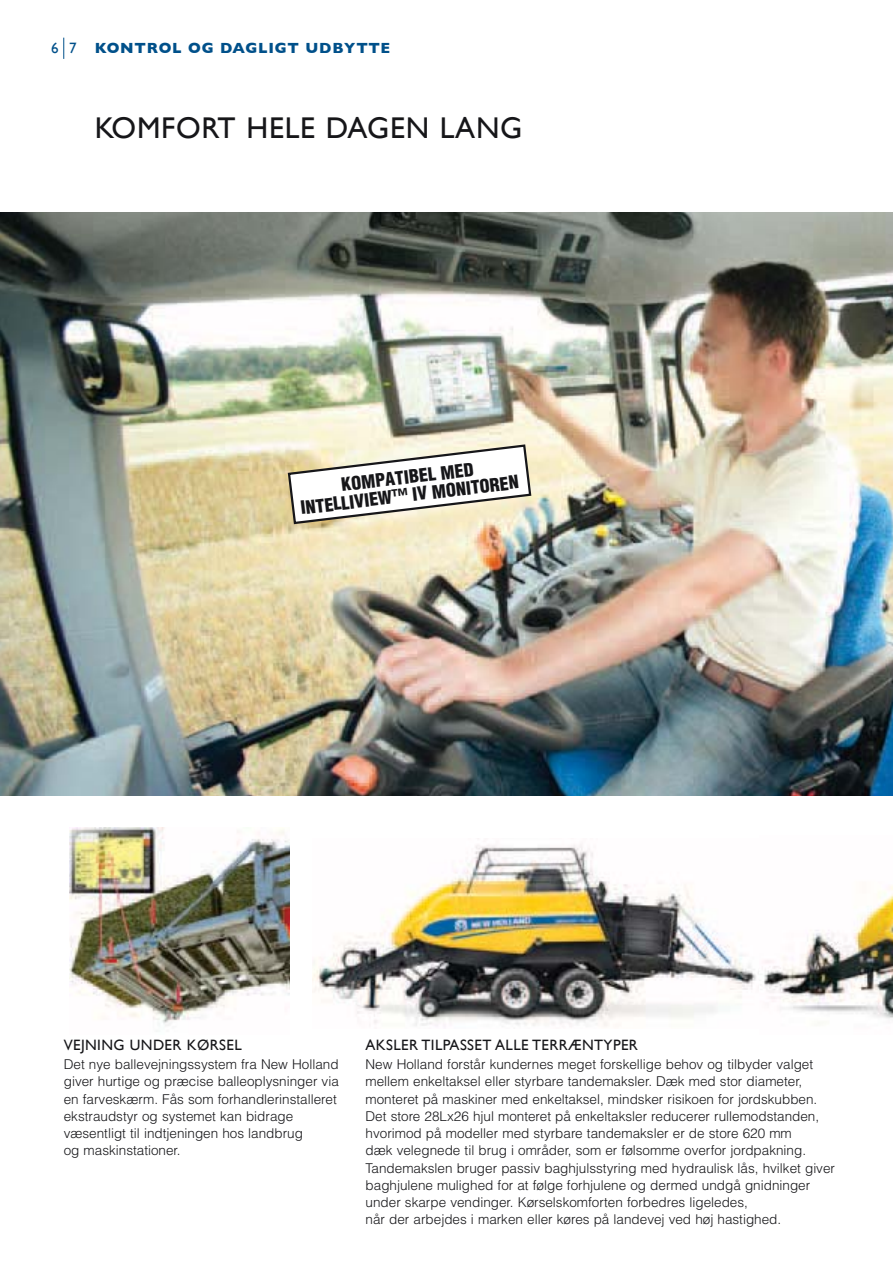
<style>
.page{position:relative;width:893px;height:1263px;background:#fff}
.page>*{position:absolute;margin:0;border:0;box-sizing:border-box;transform-origin:0 0}
.t1{font:30px "Gill Sans";letter-spacing:.025em;color:#161619}
.t2{font:900 condensed 18px/17.9px "Helvetica";color:#161619;text-align:center}
.t3{font:15px "Gill Sans";letter-spacing:.025em;color:#161619}
.t4{font:700 15px "Gill Sans";letter-spacing:.05em;color:#00508a}
.t5{font:15px "Gill Sans";color:#00508a}
.t6{font:300 13.5px/17.2px "Helvetica";color:#161619}
</style>
<div class="page">
<img style="left:0;top:213px;width:893px;height:582px">
<svg style="left:63px;top:38px;width:1px;height:21px"></svg>
<img style="left:69px;top:827px;width:220px;height:199px">
<img style="left:312px;top:844px;width:447px;height:183px">
<img style="left:760px;top:886px;width:133px;height:138px">
<svg style="left:286px;top:443px;width:247px;height:82px"></svg>
<p class="t5" style="left:51px;top:39px;width:27px">6 7</p>
<p class="t4" style="left:95px;top:39px;width:297px">KONTROL OG DAGLIGT UDBYTTE</p>
<h1 class="t1" style="left:95px;top:110px;width:429px">KOMFORT HELE DAGEN LANG</h1>
<h2 class="t2" style="left:298px;top:483px;width:221px;rotate:-7deg">KOMPATIBEL MED<br>INTELLIVIEW™ IV MONITOREN</h2>
<p class="t3" style="left:64px;top:1036px;width:179px">VEJNING UNDER KØRSEL</p>
<p class="t6" style="left:64px;top:1057px;width:277px">Det nye ballevejningssystem fra New Holland giver hurtige og præcise balleoplysninger via en farveskærm. Fås som forhandlerinstalleret ekstraudstyr og systemet kan bidrage væsentligt til indtjeningen hos landbrug<br>og maskinstationer.</p>
<p class="t3" style="left:366px;top:1036px;width:274px">AKSLER TILPASSET ALLE TERRÆNTYPER</p>
<p class="t6" style="left:366px;top:1057px;width:471px">New Holland forstår kundernes meget forskellige behov og tilbyder valget mellem enkeltaksel eller styrbare tandemaksler. Dæk med stor diameter, monteret på maskiner med enkeltaksel, mindsker risikoen for jordskubben.<br>Det store 28Lx26 hjul monteret på enkeltaksler reducerer rullemodstanden, hvorimod på modeller med styrbare tandemaksler er de store 620 mm<br>dæk velegnede til brug i områder, som er følsomme overfor jordpakning.<br>Tandemakslen bruger passiv baghjulsstyring med hydraulisk lås, hvilket giver baghjulene mulighed for at følge forhjulene og dermed undgå gnidninger under skarpe vendinger. Kørselskomforten forbedres ligeledes,<br>når der arbejdes i marken eller køres på landevej ved høj hastighed.</p>
</div>
